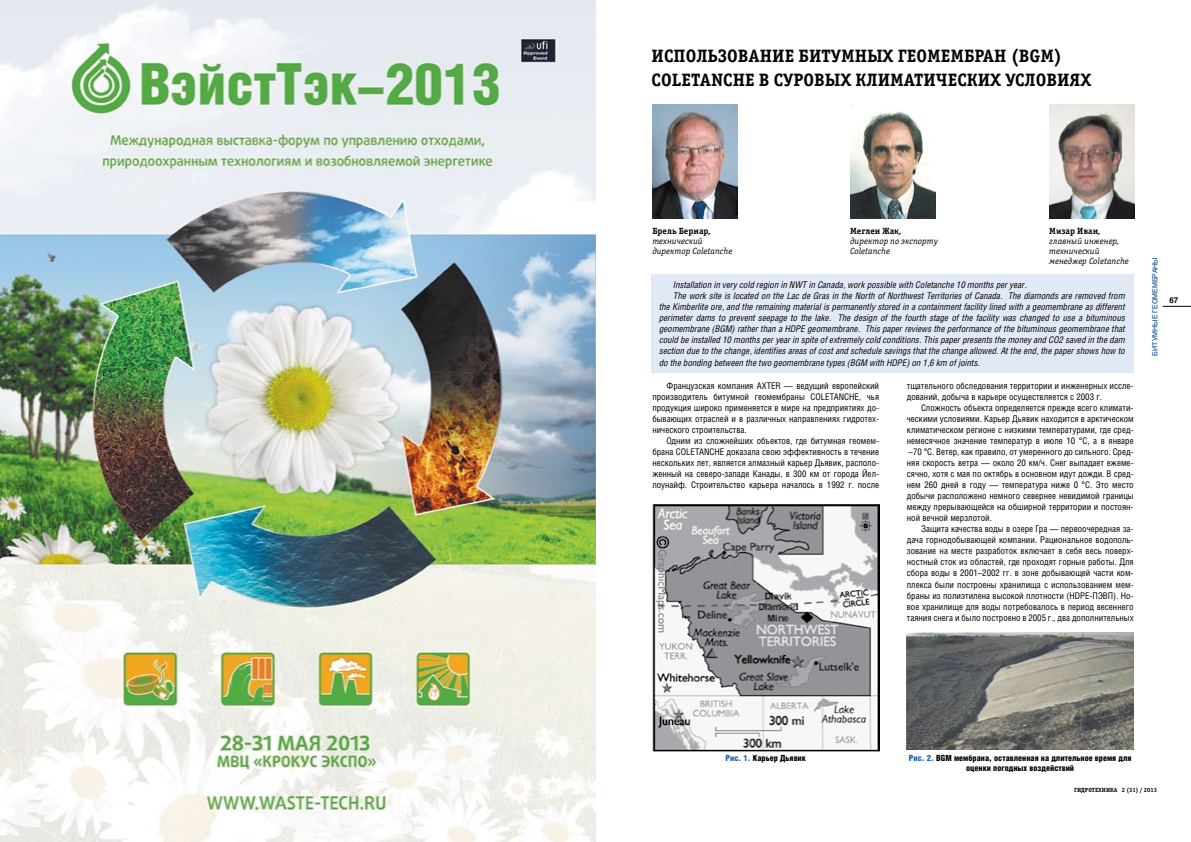
<style>
.page{position:relative;width:1191px;height:842px;background:#fff}
.page>*{position:absolute;margin:0;border:0;box-sizing:border-box;transform-origin:0 0}
.t1{font:700 18px "Officina Serif C";color:#000}
.t2{font:9.2px/11px "Helios Cond";color:#000;text-align:justify}
.t3{font:italic 9.2px "Helios Cond";color:#000}
.t4{font:italic 9px/10px "Officina Serif C";color:#000}
.t5{font:700 9px "Officina Serif C";color:#000}
.t6{font:900 8.5px/10px "Helios Cond";color:#000;text-align:center}
.t7{font:700 8px "Helios";color:#000}
.t8{font:7px "Helios";color:#023f88}
.t9{font:700 6px "Officina Serif C";color:#000}
.s1{color:#185fac}
</style>
<div class="page">
<svg style="left:1162px;top:306px;width:29px;height:1px"></svg>
<div style="left:651px;top:274px;width:483px;height:98px;background:#e1e8f6"></div>
<img style="left:652px;top:505px;width:227px;height:247px">
<img style="left:906px;top:632px;width:227px;height:118px">
<img style="left:652px;top:105px;width:85px;height:113px">
<img style="left:850px;top:112px;width:85px;height:106px">
<img style="left:1049px;top:105px;width:85px;height:113px">
<img style="left:0;top:0;width:595px;height:842px">
<h1 class="t1" style="left:651px;top:46px;width:24px">Испол</h1>
<h1 class="t1" style="left:707px;top:46px;width:22px">ьзование</h1>
<h1 class="t1" style="left:798px;top:46px;width:13px">битумных</h1>
<h1 class="t1" style="left:897px;top:46px;width:12px">геомембран</h1>
<h1 class="t1" style="left:1010px;top:46px;width:53px">(BGM)</h1>
<h1 class="t1" style="left:651px;top:70px;width:135px">COLETANCHE в суровых</h1>
<h1 class="t1" style="left:855px;top:70px;width:13px">климатических</h1>
<h1 class="t1" style="left:1005px;top:70px;width:12px">услови</h1>
<h1 class="t1" style="left:1069px;top:70px;width:23px">ях</h1>
<p class="t5" style="left:652px;top:226px;width:60px">Брель Бернар,</p>
<p class="t4" style="left:652px;top:237px;width:82px">технический директор Coletanche</p>
<p class="t5" style="left:850px;top:226px;width:52px">Меглен Жак,</p>
<p class="t4" style="left:850px;top:237px;width:89px">директор по экспорту<br>Coletanche</p>
<p class="t5" style="left:1049px;top:225px;width:52px">Мизар Иван,</p>
<p class="t4" style="left:1049px;top:236px;width:81px">главный инженер, технический менеджер Coletanche</p>
<p class="t3" style="left:673px;top:279px;width:355px">Installation in very cold region in NWT in Canada, work possible with Coletanche 10 months per year.</p>
<p class="t3" style="left:673px;top:290px;width:453px">The work site is located on the Lac de Gras in the North of Northwest Territories of Canada. The diamonds are removed from</p>
<p class="t3" style="left:659px;top:301px;width:467px">the Kimberlite ore, and the remaining material is permanently stored in a containment facility lined with a geomembrane as different</p>
<p class="t3" style="left:659px;top:313px;width:467px">perimeter dams to prevent seepage to the lake. The design of the fourth stage of the facility was changed to use a bituminous</p>
<p class="t3" style="left:659px;top:324px;width:467px">geomembrane (BGM) rather than a HDPE geomembrane. This paper reviews the performance of the bituminous geomembrane that</p>
<p class="t3" style="left:659px;top:335px;width:467px">could be installed 10 months per year in spite of extremely cold conditions. This paper presents the money and CO2 saved in the dam</p>
<p class="t3" style="left:659px;top:346px;width:467px">section due to the change, identifies areas of cost and schedule savings that the change allowed. At the end, the paper shows how to</p>
<p class="t3" style="left:659px;top:357px;width:322px">do the bonding between the two geomembrane types (BGM with HDPE) on 1,6 km of joints.</p>
<p class="t2" style="left:907px;top:380px;width:228px">тщательного обследования территории и инженерных иссле&shy;дований, добыча в карьере осуществляется с 2003 г.</p>
<p class="t2" style="left:907px;top:402px;width:228px;text-indent:14px">Сложность объекта определяется прежде всего климати&shy;ческими условиями. Карьер Дьявик находится в арктическом климатическом регионе с низкими температурами, где сред&shy;немесячное значение температур в июле 10 °C, а в январе –70 °C. Ветер, как правило, от умеренного до сильного. Сред&shy;няя скорость ветра — около 20 км/ч. Снег выпадает ежеме&shy;сячно, хотя с мая по октябрь в основном идут дожди. В сред&shy;нем 260 дней в году — температура ниже 0 °C. Это место добычи расположено немного севернее невидимой границы между прерывающейся на обширной территории и постоян&shy;ной вечной мерзлотой.</p>
<p class="t2" style="left:907px;top:523px;width:228px;text-indent:14px">Защита качества воды в озере Гра — первоочередная за&shy;дача горнодобывающей компании. Рациональное водополь&shy;зование на месте разработок включает в себя весь поверх&shy;ностный сток из областей, где проходят горные работы. Для сбора воды в 2001–2002 гг. в зоне добывающей части ком&shy;плекса были построены хранилища с использованием мем&shy;браны из полиэтилена высокой плотности (HDPE-ПЭВП). Но&shy;вое хранилище для воды потребовалось в период весеннего таяния снега и было построено в 2005 г., два дополнительных</p>
<p class="t2" style="left:652px;top:380px;width:228px;text-indent:14px">Французская компания AXTER — ведущий европейский производитель битумной геомембраны COLETANCHE, чья продукция широко применяется в мире на предприятиях до&shy;бывающих отраслей и в различных направлениях гидротех&shy;нического строительства.</p>
<p class="t2" style="left:652px;top:435px;width:228px;text-indent:14px">Одним из сложнейших объектов, где битумная геомем&shy;брана COLETANCHE доказала свою эффективность в течение нескольких лет, является алмазный карьер Дьявик, располо&shy;женный на северо-западе Канады, в 300 км от города Йел&shy;лоунайф. Строительство карьера началось в 1992 г. после</p>
<p class="t8" style="left:1151px;top:356px;width:100px;rotate:-90deg">Битумные геомембраны</p>
<p class="t7" style="left:1169px;top:296px;width:10px">67</p>
<p class="t6" style="left:725px;top:753px;width:82px"><span class="s1">Рис. 1.</span> Карьер Дьявик</p>
<p class="t6" style="left:909px;top:753px;width:224px"><span class="s1">Рис. 2.</span> BGM мембрана, оставленная на длительное время для оценки погодных воздействий</p>
<p class="t9" style="left:1074px;top:786px;width:85px">гидротехника 2 (31) / 2013</p>
</div>
